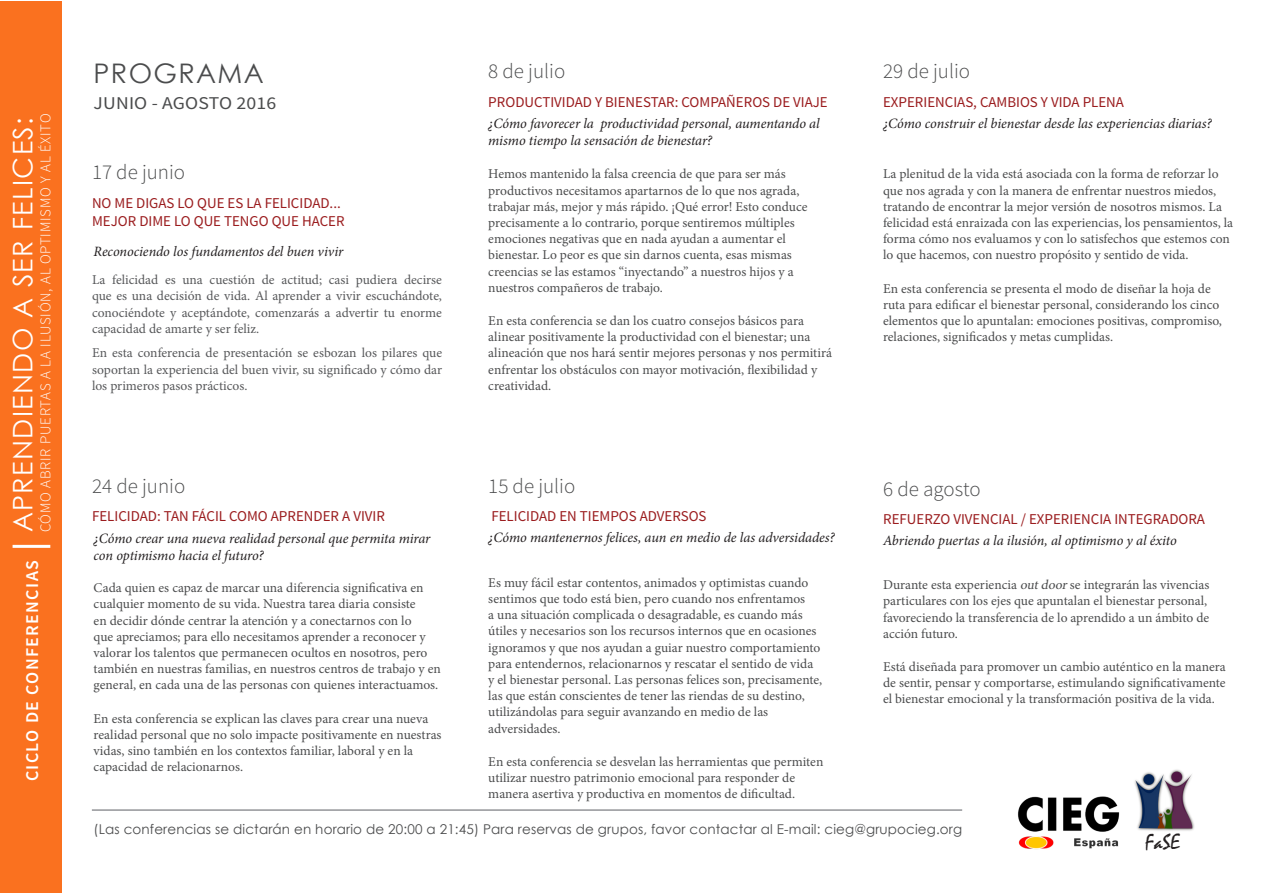
<style>
.page{position:relative;width:1263px;height:893px;background:#fff}
.page>*{position:absolute;margin:0;border:0;box-sizing:border-box;transform-origin:0 0}
.t1{font:27px "Century Gothic";letter-spacing:.05em;color:#fff}
.t2{font:27px "Century Gothic";letter-spacing:.05em;color:#4b4c4d}
.t3{font:22.05px "Mistral";color:#231f20}
.t4{font:300 21px "Source Sans Pro";color:#4b4c4d}
.t5{font:600 18px "Source Sans Pro";letter-spacing:.075em;color:#fff}
.t6{font:18px "Source Sans Pro";letter-spacing:.01em;color:#4b4c4d;scale:1.1 1}
.t7{font:15px "Source Sans Pro";color:#9b1d1f}
.t8{font:300 15px "Source Sans Pro";letter-spacing:.05em;color:#fff}
.t9{font:italic 14.25px/17.1px "Minion Pro";letter-spacing:-.005em;color:#231f20}
.t10{font:13.5px/16.2px "Minion Pro";color:#4b4c4d}
.t11{font:13.5px/16.2px "Minion Pro";color:#57585a;text-align:justify}
.t12{font:13.5px "Century Gothic";letter-spacing:.01em;color:#4b4c4d}
.s1{font-style:italic}
</style>
<div class="page">
<img style="left:1134px;top:769px;width:60px;height:62px">
<img style="left:1018px;top:796px;width:102px;height:53px">
<hr style="left:92px;top:809px;width:870px;height:2px;background:#939598">
<div style="left:1px;top:1px;width:61px;height:891px;background:#fa711f"></div>
<hr style="left:13px;top:545px;width:37px;height:3px;background:#fff">
<p class="t1" style="left:4px;top:532px;width:416px;rotate:-90deg">APRENDIENDO A SER FELICES:</p>
<p class="t8" style="left:36px;top:532px;width:420px;rotate:-90deg">CÓMO ABRIR PUERTAS A LA ILUSIÓN, AL OPTIMISMO Y AL ÉXITO</p>
<p class="t5" style="left:21px;top:781px;width:222px;rotate:-90deg">CICLO DE CONFERENCIAS</p>
<p class="t2" style="left:94px;top:54px;width:171px">PROGRAMA</p>
<p class="t6" style="left:94px;top:92px;width:168px">JUNIO - AGOSTO 2016</p>
<p class="t4" style="left:92px;top:160px;width:95px">17 de junio</p>
<p class="t7" style="left:92px;top:194px;width:250px">NO ME DIGAS LO QUE ES LA FELICIDAD...</p>
<p class="t7" style="left:92px;top:212px;width:254px">MEJOR DIME LO QUE TENGO QUE HACER</p>
<p class="t9" style="left:94px;top:243px;width:251px">Reconociendo los fundamentos del buen vivir</p>
<p class="t11" style="left:92px;top:272px;width:352px">La felicidad es una cuestión de actitud; casi pudiera decirse que es una decisión de vida. Al aprender a vivir escuchándote, conociéndote y aceptándote, comenzarás a advertir tu enorme capacidad de amarte y ser feliz.</p>
<p class="t11" style="left:92px;top:345px;width:352px">En esta conferencia de presentación se esbozan los pilares que soportan la experiencia del buen vivir, su significado y cómo dar los primeros pasos prácticos.</p>
<p class="t4" style="left:92px;top:473px;width:95px">24 de junio</p>
<p class="t7" style="left:92px;top:507px;width:294px">FELICIDAD: TAN FÁCIL COMO APRENDER A VIVIR</p>
<p class="t9" style="left:94px;top:529px;width:338px">¿Cómo crear una nueva realidad personal que permita mirar con optimismo hacia el futuro?</p>
<p class="t10" style="left:94px;top:580px;width:349px">Cada quien es capaz de marcar una diferencia significativa en cualquier momento de su vida. Nuestra tarea diaria consiste<br>en decidir dónde centrar la atención y a conectarnos con lo<br>que apreciamos; para ello necesitamos aprender a reconocer y valorar los talentos que permanecen ocultos en nosotros, pero también en nuestras familias, en nuestros centros de trabajo y en general, en cada una de las personas con quienes interactuamos.</p>
<p class="t10" style="left:94px;top:710px;width:349px">En esta conferencia se explican las claves para crear una nueva realidad personal que no solo impacte positivamente en nuestras vidas, sino también en los contextos familiar, laboral y en la capacidad de relacionarnos.</p>
<p class="t4" style="left:488px;top:58px;width:78px">8 de julio</p>
<p class="t7" style="left:488px;top:93px;width:341px">PRODUCTIVIDAD Y BIENESTAR: COMPAÑEROS DE VIAJE</p>
<p class="t9" style="left:488px;top:115px;width:333px">¿Cómo favorecer la productividad personal, aumentando al mismo tiempo la sensación de bienestar?</p>
<p class="t10" style="left:488px;top:166px;width:321px">Hemos mantenido la falsa creencia de que para ser más productivos necesitamos apartarnos de lo que nos agrada, trabajar más, mejor y más rápido. ¡Qué error! Esto conduce precisamente a lo contrario, porque sentiremos múltiples emociones negativas que en nada ayudan a aumentar el bienestar. Lo peor es que sin darnos cuenta, esas mismas creencias se las estamos “inyectando” a nuestros hijos y a nuestros compañeros de trabajo.</p>
<p class="t10" style="left:488px;top:313px;width:345px">En esta conferencia se dan los cuatro consejos básicos para alinear positivamente la productividad con el bienestar; una alineación que nos hará sentir mejores personas y nos permitirá enfrentar los obstáculos con mayor motivación, flexibilidad y creatividad.</p>
<p class="t4" style="left:488px;top:473px;width:88px">15 de julio</p>
<p class="t7" style="left:491px;top:507px;width:217px">FELICIDAD EN TIEMPOS ADVERSOS</p>
<p class="t9" style="left:488px;top:529px;width:348px">¿Cómo mantenernos felices, aun en medio de las adversidades?</p>
<p class="t10" style="left:488px;top:574px;width:335px">Es muy fácil estar contentos, animados y optimistas cuando sentimos que todo está bien, pero cuando nos enfrentamos<br>a una situación complicada o desagradable, es cuando más útiles y necesarios son los recursos internos que en ocasiones ignoramos y que nos ayudan a guiar nuestro comportamiento para entendernos, relacionarnos y rescatar el sentido de vida y el bienestar personal. Las personas felices son, precisamente, las que están conscientes de tener las riendas de su destino, utilizándolas para seguir avanzando en medio de las adversidades.</p>
<p class="t10" style="left:488px;top:753px;width:337px">En esta conferencia se desvelan las herramientas que permiten utilizar nuestro patrimonio emocional para responder de manera asertiva y productiva en momentos de dificultad.</p>
<p class="t4" style="left:883px;top:58px;width:88px">29 de julio</p>
<p class="t7" style="left:883px;top:93px;width:242px">EXPERIENCIAS, CAMBIOS Y VIDA PLENA</p>
<p class="t9" style="left:883px;top:115px;width:330px">¿Cómo construir el bienestar desde las experiencias diarias?</p>
<p class="t10" style="left:883px;top:166px;width:352px">La plenitud de la vida está asociada con la forma de reforzar lo que nos agrada y con la manera de enfrentar nuestros miedos, tratando de encontrar la mejor versión de nosotros mismos. La felicidad está enraizada con las experiencias, los pensamientos, la forma cómo nos evaluamos y con lo satisfechos que estemos con lo que hacemos, con nuestro propósito y sentido de vida.</p>
<p class="t10" style="left:883px;top:280px;width:340px">En esta conferencia se presenta el modo de diseñar la hoja de ruta para edificar el bienestar personal, considerando los cinco elementos que lo apuntalan: emociones positivas, compromiso, relaciones, significados y metas cumplidas.</p>
<p class="t4" style="left:883px;top:476px;width:99px">6 de agosto</p>
<p class="t7" style="left:883px;top:509px;width:323px">REFUERZO VIVENCIAL / EXPERIENCIA INTEGRADORA</p>
<p class="t9" style="left:883px;top:532px;width:295px">Abriendo puertas a la ilusión, al optimismo y al éxito</p>
<p class="t10" style="left:883px;top:577px;width:328px">Durante esta experiencia <span class="s1">outdoor</span>se integrarán las vivencias particulares con los ejes que apuntalan el bienestar personal, favoreciendo la transferencia de lo aprendido a un ámbito de acción futuro.</p>
<p class="t10" style="left:883px;top:659px;width:344px;text-align:justify">Está diseñada para promover un cambio auténtico en la manera de sentir, pensar y comportarse, estimulando significativamente el bienestar emocional y la transformación positiva de la vida.</p>
<p class="t12" style="left:94px;top:819px;width:870px">(Las conferencias se dictarán en horario de 20:00 a 21:45) Para reservas de grupos, favor contactar al E-mail: cieg@grupocieg.org</p>
<p class="t3" style="left:1145px;top:829px;width:36px">FaSE</p>
</div>
